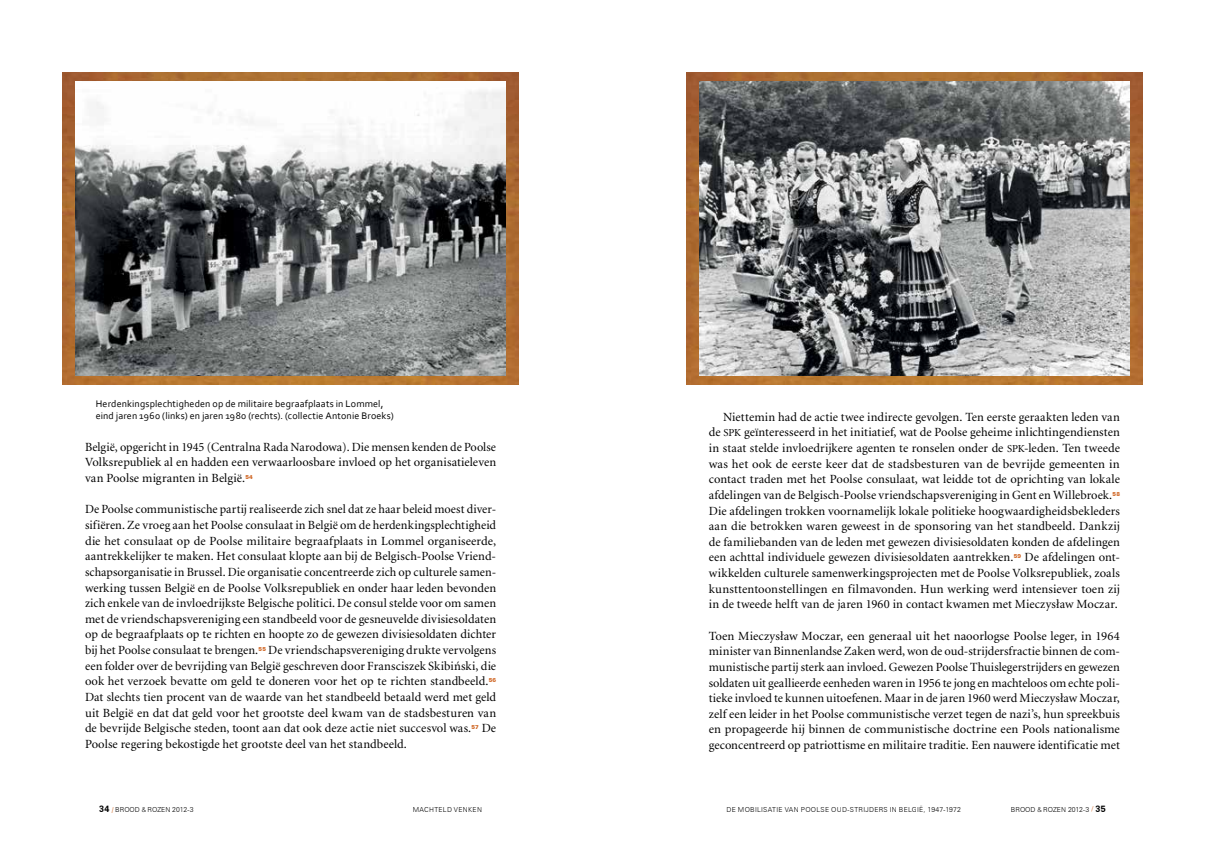
<style>
.page{position:relative;width:1205px;height:851px;background:#fff}
.page>*{position:absolute;margin:0;border:0;box-sizing:border-box;transform-origin:0 0}
.t1{font:12.5px/15.6px "Minion";letter-spacing:.005em;color:#000;text-align:justify}
.t2{font:10px/12.5px "Corbel";letter-spacing:.015em;color:#000}
.t3{font:300 6.88px "Zurich BT";letter-spacing:.03em;color:#000}
.t4{font:300 6.88px "Zurich BT";color:#000}
.t5{font:300 6.88px "Zurich BT";letter-spacing:.05em;color:#000}
.t6{font:900 5.5px "Zurich BT";letter-spacing:.025em;color:#cf6421}
.s1{font-family:"Minion Pro"}
.s2{font-family:"Minion Regular SC850";font-size:10.62px}
.s3{font-weight:700;font-size:9px}
.s4{font-family:"Candara";font-weight:400;color:#cf6421}
.s5{font-family:"Futura BT"}
.s6{font-weight:400;color:#cf6421}
</style>
<div class="page">
<img style="left:62px;top:72px;width:457px;height:312px">
<img style="left:76px;top:82px;width:429px;height:293px">
<img style="left:686px;top:72px;width:456px;height:312px">
<img style="left:699px;top:82px;width:430px;height:293px">
<p class="t2" style="left:96px;top:397px;width:299px">Herdenkingsplechtigheden op de militaire begraafplaats in Lommel, eind jaren 1960 (links) en jaren 1980 (rechts). (collectie Antonie Broeks)</p>
<p class="t1" style="left:85px;top:439px;width:413px">België, opgericht in 1945 (Centralna Rada Narodowa). Die mensen kenden de Poolse Volksrepubliek al en hadden een verwaarloosbare invloed op het organisatieleven van Poolse migranten in België.</p>
<p class="t6" style="left:245px;top:473px;width:9px">54</p>
<p class="t1" style="left:85px;top:502px;width:413px">De Poolse communistische partij realiseerde zich snel dat ze haar beleid moest diver&shy;sifiëren. Ze vroeg aan het Poolse consulaat in België om de herdenkingsplechtigheid die het consulaat op de Poolse militaire begraafplaats in Lommel organiseerde, aantrekkelijker te maken. Het consulaat klopte aan bij de Belgisch-Poolse Vriend&shy;schapsorganisatie in Brussel. Die organisatie concentreerde zich op culturele samen&shy;werking tussen België en de Poolse Volksrepubliek en onder haar leden bevonden zich enkele van de invloedrijkste Belgische politici. De consul stelde voor om samen met de vriendschapsvereniging een standbeeld voor de gesneuvelde divisiesoldaten op de begraafplaats op te richten en hoopte zo de gewezen divisiesoldaten dichter bij het Poolse consulaat te brengen.</p>
<p class="t1" style="left:85px;top:642px;width:413px;text-indent:183px">De vriendschapsvereniging drukte vervolgens een folder over de bevrijding van België geschreven door Fransciszek Skibi<span class="s1">ń</span>ski, die ook het verzoek bevatte om geld te doneren voor het op te richten standbeeld.</p>
<p class="t6" style="left:259px;top:645px;width:9px">55</p>
<p class="t6" style="left:489px;top:676px;width:9px">56</p>
<p class="t1" style="left:85px;top:689px;width:413px">Dat slechts tien procent van de waarde van het standbeeld betaald werd met geld uit België en dat dat geld voor het grootste deel kwam van de stadsbesturen van de bevrijde Belgische steden, toont aan dat ook deze actie niet succesvol was.</p>
<p class="t6" style="left:472px;top:723px;width:9px">57</p>
<p class="t1" style="left:482px;top:720px;width:16px">De</p>
<p class="t1" style="left:85px;top:736px;width:323px">Poolse regering bekostigde het grootste deel van het standbeeld.</p>
<p class="t1" style="left:709px;top:409px;width:413px;text-indent:14px">Niettemin had de actie twee indirecte gevolgen. Ten eerste geraakten leden van de <span class="s2">spk</span> geïnteresseerd in het initiatief, wat de Poolse geheime inlichtingendiensten in staat stelde invloedrijkere agenten te ronselen onder de <span class="s2">spk</span>-leden. Ten tweede was het ook de eerste keer dat de stadsbesturen van de bevrijde gemeenten in contact traden met het Poolse consulaat, wat leidde tot de oprichting van lokale afdelingen van de Belgisch-Poolse vriendschapsvereniging in Gent en Willebroek.</p>
<p class="t6" style="left:1112px;top:490px;width:9px">58</p>
<p class="t1" style="left:709px;top:503px;width:413px">Die afdelingen trokken voornamelijk lokale politieke hoogwaardigheidsbekleders aan die betrokken waren geweest in de sponsoring van het standbeeld. Dankzij de familiebanden van de leden met gewezen divisiesoldaten konden de afdelingen een achttal individuele gewezen divisiesoldaten aantrekken.</p>
<p class="t1" style="left:709px;top:550px;width:413px;text-indent:316px">De afdelingen ont&shy;wikkelden culturele samenwerkingsprojecten met de Poolse Volksrepubliek, zoals kunsttentoonstellingen en filmavonden. Hun werking werd intensiever toen zij in de tweede helft van de jaren 1960 in contact kwamen met Mieczysław Moczar.</p>
<p class="t1" style="left:709px;top:628px;width:413px">Toen Mieczysław Moczar, een generaal uit het naoorlogse Poolse leger, in 1964 minister van Binnenlandse Zaken werd, won de oud-strijdersfractie binnen de com&shy;munistische partij sterk aan invloed. Gewezen Poolse Thuislegerstrijders en gewezen soldaten uit geallieerde eenheden waren in 1956 te jong en machteloos om echte poli&shy;tieke invloed te kunnen uitoefenen. Maar in de jaren 1960 werd Mieczysław Moczar, zelf een leider in het Poolse communistische verzet tegen de nazi’s, hun spreekbuis en propageerde hij binnen de communistische doctrine een Pools nationalisme geconcentreerd op patriottisme en militaire traditie. Een nauwere identificatie met</p>
<p class="t6" style="left:1014px;top:553px;width:9px">59</p>
<p class="t4" style="left:99px;top:805px;width:96px"><span class="s3">34</span> <span class="s4">/</span> BROOD <span class="s5">&amp;</span> ROZEN 2012-3</p>
<p class="t4" style="left:1011px;top:805px;width:96px">BROOD <span class="s5">&amp;</span> ROZEN 2012-3 <span class="s6">/</span> <span class="s3">35</span></p>
<p class="t5" style="left:413px;top:805px;width:65px">MACHTELD VEN KEN</p>
<p class="t3" style="left:726px;top:805px;width:18px">DE MOB</p>
<p class="t3" style="left:755px;top:805px;width:52px">ILISATIE VAN POO</p>
<p class="t3" style="left:816px;top:805px;width:59px">LSE OUD-STRIJDER</p>
<p class="t3" style="left:883px;top:805px;width:79px">S IN BELGIË, 1947-1972</p>
</div>
